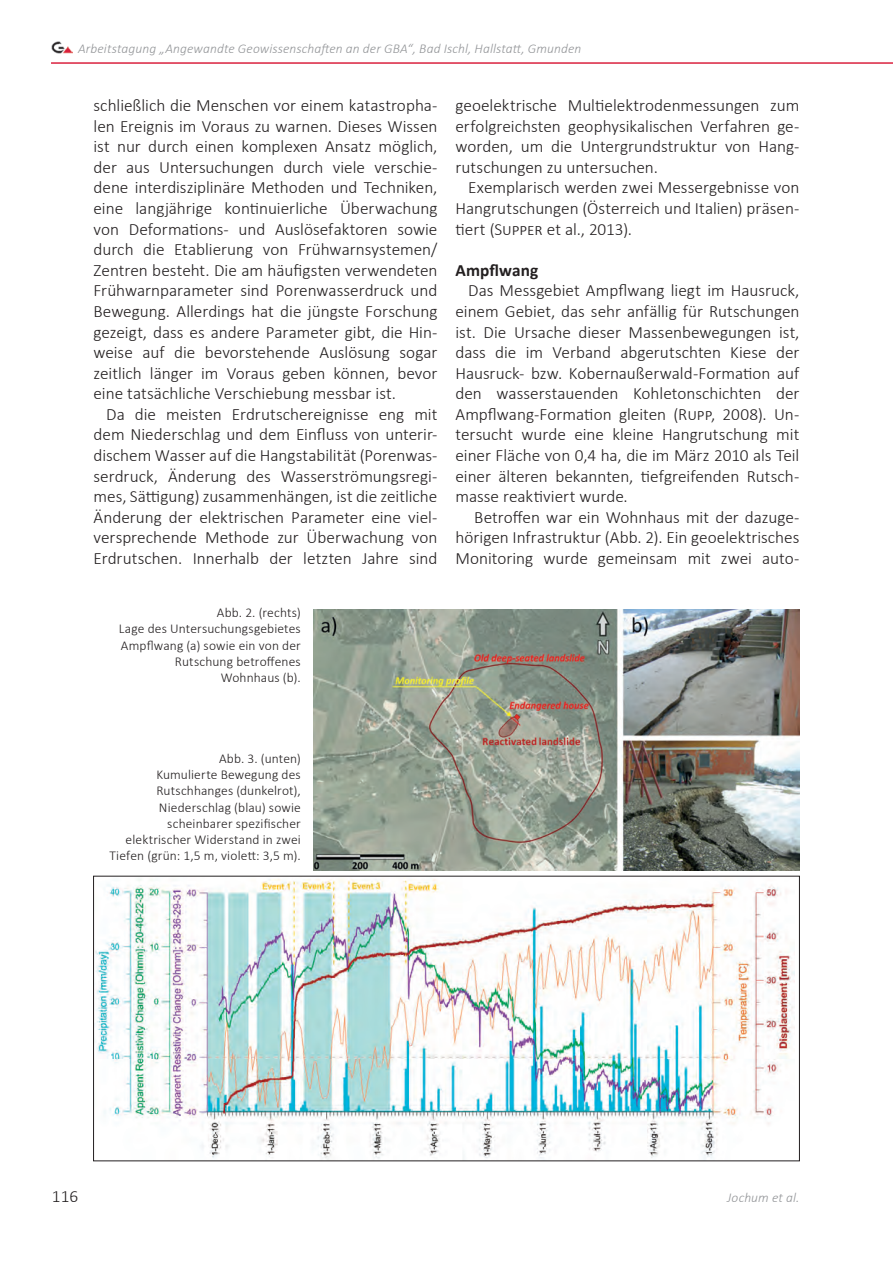
<style>
.page{position:relative;width:893px;height:1263px;background:#fff}
.page>*{position:absolute;margin:0;border:0;box-sizing:border-box;transform-origin:0 0}
.Lauftext__Standard{font:300 17.25px/20.5px "Calibri";letter-spacing:-.005em;color:#231f20;text-align:justify}
.Zwischentitel_2_ÜS{font:700 17.25px "Calibri";letter-spacing:.005em;color:#231f20}
.Bildunterschrift{font:300 13.5px/16.2px "Calibri";letter-spacing:.01em;color:#231f20;text-align:right}
.Kopfzeilen{font:italic 300 13.5px "Calibri";letter-spacing:.01em;color:#939598}
</style>
<div class="page">
<hr style="left:51px;top:62px;width:842px;height:2px;background:#da1f3d">
<img style="left:51px;top:41px;width:21px;height:13px">
<img style="left:313px;top:609px;width:486px;height:261px">
<img style="left:95px;top:879px;width:700px;height:280px">
<p class="Kopfzeilen" style="left:78px;top:40px;width:505px">Arbeitstagung „Angewandte Geowissenschaften an der GBA“, Bad Ischl, Hallstatt, Gmunden</p>
<p class="Lauftext__Standard" style="left:94px;top:95px;width:345px">schließlich die Menschen vor einem katastropha&shy;len Ereignis im Voraus zu warnen. Dieses Wissen ist nur durch einen komplexen Ansatz möglich, der aus Untersuchungen durch viele verschie&shy;dene interdisziplinäre Methoden und Techniken, eine langjährige kontinuierliche Überwachung von Deformations- und Auslösefaktoren sowie durch die Etablierung von Frühwarnsystemen/ Zentren besteht. Die am häufigsten verwendeten Frühwarnparameter sind Porenwasserdruck und Bewegung. Allerdings hat die jüngste Forschung gezeigt, dass es andere Parameter gibt, die Hin&shy;weise auf die bevorstehende Auslösung sogar zeitlich länger im Voraus geben können, bevor eine tatsächliche Verschiebung messbar ist.</p>
<p class="Lauftext__Standard" style="left:94px;top:404px;width:345px;text-indent:13px">Da die meisten Erdrutschereignisse eng mit dem Niederschlag und dem Einfluss von unterir&shy;dischem Wasser auf die Hangstabilität (Porenwas&shy;serdruck, Änderung des Wasserströmungsregi&shy;mes, Sättigung) zusammenhängen, ist die zeitliche Änderung der elektrischen Parameter eine viel&shy;versprechende Methode zur Überwachung von Erdrutschen. Innerhalb der letzten Jahre sind</p>
<p class="Bildunterschrift" style="left:217px;top:604px;width:85px">Abb. 2. (rechts)</p>
<p class="Bildunterschrift" style="left:119px;top:621px;width:183px">Lage des Untersuchungsgebietes<br>Ampflwang (a) sowie ein von der<br>Rutschung betroffenes<br>Wohnhaus (b).</p>
<p class="Lauftext__Standard" style="left:455px;top:95px;width:345px">geoelektrische Multielektrodenmessungen zum erfolgreichsten geophysikalischen Verfahren ge&shy;worden, um die Untergrundstruktur von Hang&shy;rutschungen zu untersuchen.</p>
<p class="Lauftext__Standard" style="left:455px;top:177px;width:345px;text-indent:13px">Exemplarisch werden zwei Messergebnisse von Hangrutschungen (Österreich und Italien) präsen&shy;tiert (Supper et al., 2013).</p>
<p class="Zwischentitel_2_ÜS" style="left:455px;top:258px;width:84px">Ampflwang</p>
<p class="Lauftext__Standard" style="left:455px;top:280px;width:346px;text-indent:13px">Das Messgebiet Ampflwang liegt im Hausruck, einem Gebiet, das sehr anfällig für Rutschungen ist. Die Ursache dieser Massenbewegungen ist, dass die im Verband abgerutschten Kiese der Hausruck- bzw. Kobernaußerwald-Formation auf den wasserstauenden Kohletonschichten der Ampflwang-Formation gleiten (Rupp, 2008). Un&shy;tersucht wurde eine kleine Hangrutschung mit einer Fläche von 0,4 ha, die im März 2010 als Teil einer älteren bekannten, tiefgreifenden Rutsch&shy;masse reaktiviert wurde.</p>
<p class="Lauftext__Standard" style="left:455px;top:507px;width:345px;text-indent:19px">Betroffen war ein Wohnhaus mit der dazuge&shy;hörigen Infrastruktur (Abb. 2). Ein geoelektrisches Monitoring wurde gemeinsam mit zwei auto-</p>
<p class="Bildunterschrift" style="left:219px;top:750px;width:83px">Abb. 3. (unten)</p>
<p class="Bildunterschrift" style="left:109px;top:766px;width:193px">Kumulierte Bewegung des<br>Rutschhanges (dunkelrot),<br>Niederschlag (blau) sowie scheinbarer spezifischer elektrischer Widerstand in zwei<br>Tiefen (grün: 1,5 m, violett: 3,5 m).</p>
<p class="Lauftext__Standard" style="left:52px;top:1185px;width:28px">116</p>
<p class="Kopfzeilen" style="left:727px;top:1189px;width:74px">Jochum et al.</p>
</div>
